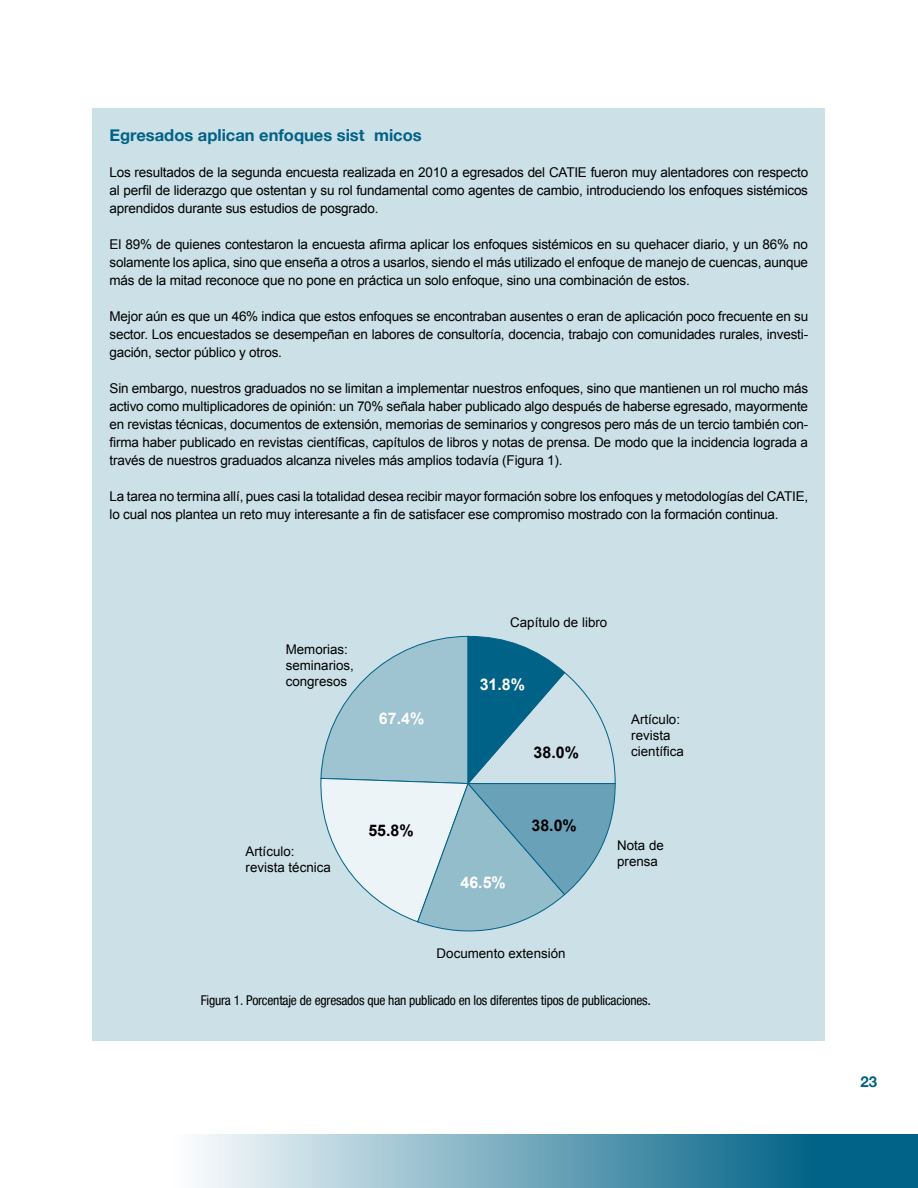
<style>
.page{position:relative;width:918px;height:1188px;background:#fff}
.page>*{position:absolute;margin:0;border:0;box-sizing:border-box;transform-origin:0 0}
.t1{font:700 16.5px "Helvetica Neue";color:#006286}
.t2{font:700 16.05px "Arial";color:#fff}
.t3{font:700 16.05px "Arial";color:#000}
.t4{font:700 15px "Helvetica Neue";color:#006286}
.t5{font:13.5px/18px "Arial";letter-spacing:-.015em;color:#000;text-align:justify}
.t6{font:condensed 13.5px "Helvetica Neue";letter-spacing:-.015em;color:#000}
.t7{font:13.35px/16px "Arial";color:#000}
.s1{font-size:15px}
</style>
<div class="page">
<svg style="left:199px;top:1134px;width:719px;height:54px;background:#69a2b8"></svg>
<div style="left:93px;top:108px;width:732px;height:932px;background:#cce0e7"></div>
<svg style="left:320px;top:636px;width:296px;height:296px"></svg>
<p class="t1" style="left:110px;top:125px;width:314px">Egresados aplican enfoques sistémicos</p>
<p class="t5" style="left:110px;top:163px;width:700px">Los resultados de la segunda encuesta realizada en 2010 a egresados del CATIE fueron muy alentadores con respecto al perfil de liderazgo que ostentan y su rol fundamental como agentes de cambio, introduciendo los enfoques sistémicos aprendidos durante sus estudios de posgrado.</p>
<p class="t5" style="left:110px;top:235px;width:700px">El 89% de quienes contestaron la encuesta afirma aplicar los enfoques sistémicos en su quehacer diario, y un 86% no solamente los aplica, sino que enseña a otros a usarlos, siendo el más utilizado el enfoque de manejo de cuencas, aunque más de la mitad reconoce que no pone en práctica un solo enfoque, sino una combinación de estos.</p>
<p class="t5" style="left:110px;top:307px;width:700px">Mejor aún es que un 46% indica que estos enfoques se encontraban ausentes o eran de aplicación poco frecuente en su sector. Los encuestados se desempeñan en labores de consultoría, docencia, trabajo con comunidades rurales, investi&shy;gación, sector público y otros.</p>
<p class="t5" style="left:110px;top:379px;width:700px">Sin embargo, nuestros graduados no se limitan a implementar nuestros enfoques, sino que mantienen un rol mucho más activo como multiplicadores de opinión: un 70% señala haber publicado algo después de haberse egresado, mayormente en revistas técnicas, documentos de extensión, memorias de seminarios y congresos pero más de un tercio también con&shy;firma haber publicado en revistas científicas, capítulos de libros y notas de prensa. De modo que la incidencia lograda a través de nuestros graduados alcanza niveles más amplios todavía (Figura 1).</p>
<p class="t5" style="left:110px;top:487px;width:700px">La tarea no termina allí, pues casi la totalidad desea recibir mayor formación sobre los enfoques y metodologías del CATIE, lo cual nos plantea un reto muy interesante a fin de satisfacer ese compromiso mostrado con la formación continua.</p>
<p class="t7" style="left:286px;top:641px;width:70px">Memorias: seminarios, congresos</p>
<p class="t2" style="left:379px;top:708px;width:47px">67.4%</p>
<p class="t7" style="left:246px;top:844px;width:87px">Artículo: revista técnica</p>
<p class="t3" style="left:368px;top:820px;width:47px">55.8%</p>
<p class="t7" style="left:510px;top:614px;width:99px">Capítulo de libro</p>
<p class="t2" style="left:480px;top:674px;width:47px">31.8%</p>
<p class="t3" style="left:534px;top:742px;width:47px">38.0%</p>
<p class="t7" style="left:631px;top:711px;width:54px">Artículo: revista científica</p>
<p class="t2" style="left:461px;top:872px;width:47px">46.5%</p>
<p class="t3" style="left:531px;top:814px;width:47px">38.0%</p>
<p class="t7" style="left:617px;top:838px;width:48px">Nota de prensa</p>
<p class="t7" style="left:437px;top:946px;width:130px">Documento extensión</p>
<p class="t6" style="left:201px;top:992px;width:452px">Figura 1. Porcentaje de egresados que han publicado en los diferentes tipos de publicaciones<span class="s1">.</span></p>
<p class="t4" style="left:861px;top:1072px;width:18px">23</p>
</div>
